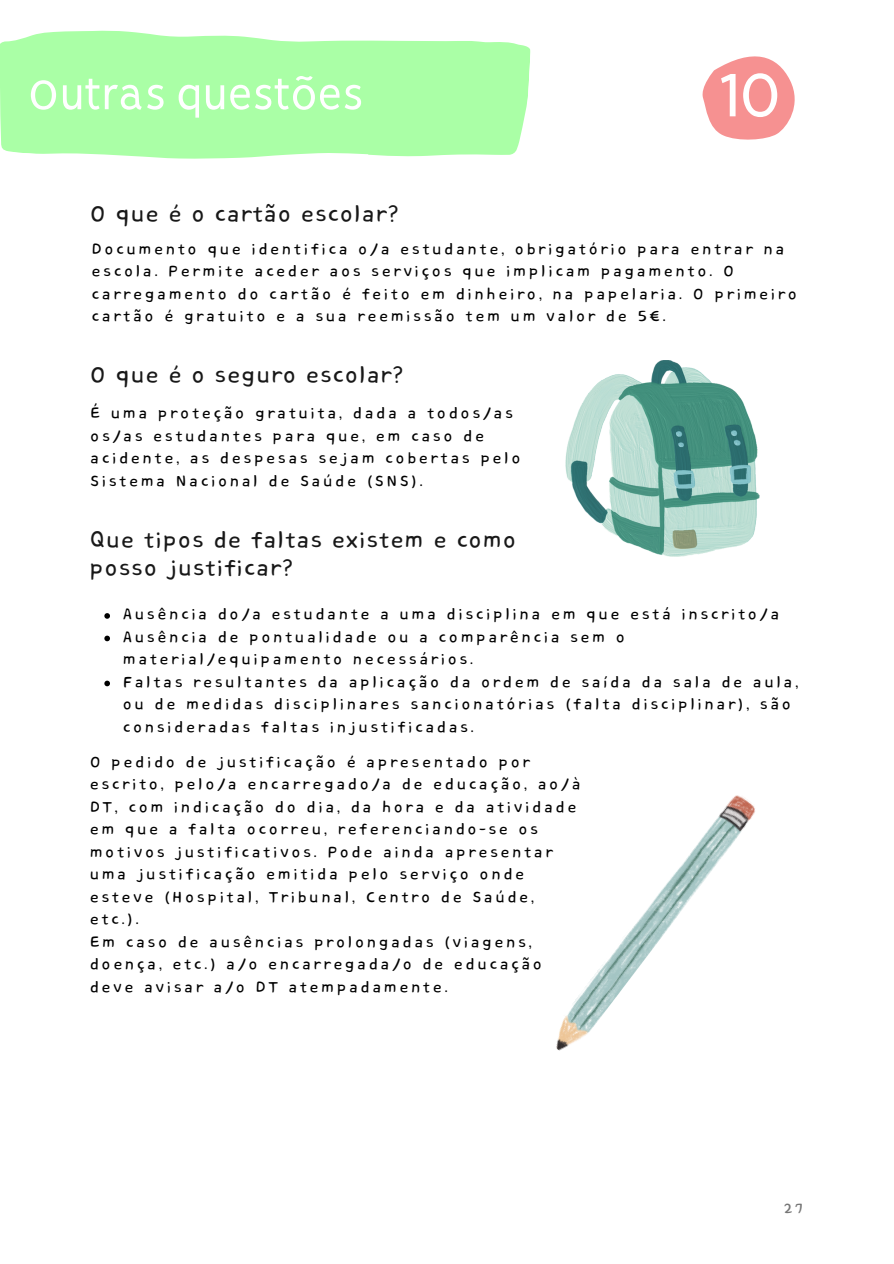
<style>
.page{position:relative;width:894px;height:1264px;background:#fff}
.page>*{position:absolute;margin:0;border:0;box-sizing:border-box;transform-origin:0 0}
.t1{font:78.45px "RTL Sondos Bold";color:#fff}
.t2{font:51.75px "RTL Sondos Regular";color:#fff}
.t3{font:28.5px/28.2px "Core Bandi Face";color:#181818}
.t4{font:19.5px/22.5px "Core Bandi Face";letter-spacing:.1em;color:#000}
.t5{font:18px "Core Bandi Face";color:#767676}
</style>
<div class="page">
<svg style="left:104px;top:613px;width:6px;height:5px"></svg>
<svg style="left:104px;top:635px;width:6px;height:6px"></svg>
<svg style="left:104px;top:680px;width:6px;height:6px"></svg>
<svg style="left:0;top:30px;width:531px;height:129px;background:#b2ffaf"></svg>
<svg style="left:702px;top:56px;width:93px;height:84px"></svg>
<img style="left:556px;top:795px;width:199px;height:256px">
<img style="left:565px;top:360px;width:193px;height:196px">
<h2 class="t2" style="left:28px;top:58px;width:337px">Outras questões</h2>
<p class="t1" style="left:716px;top:39px;width:64px">10</p>
<h2 class="t3" style="left:90px;top:201px;width:311px">O que é o cartão escolar?</h2>
<p class="t4" style="left:91px;top:238px;width:707px">Documento que identifica o/a estudante, obrigatório para entrar na escola. Permite aceder aos serviços que implicam pagamento. O carregamento do cartão é feito em dinheiro, na papelaria. O primeiro cartão é gratuito e a sua reemissão tem um valor de 5€.</p>
<p class="t3" style="left:90px;top:361px;width:316px">O que é o seguro escolar?</p>
<p class="t4" style="left:90px;top:403px;width:432px">É uma proteção gratuita, dada a todos/as os/as estudantes para que, em caso de acidente, as despesas sejam cobertas pelo Sistema Nacional de Saúde (SNS).</p>
<p class="t3" style="left:89px;top:526px;width:429px">Que tipos de faltas existem e como posso justificar?</p>
<p class="t4" style="left:123px;top:603px;width:658px">Ausência do/a estudante a uma disciplina em que está inscrito/a</p>
<h1 class="t4" style="left:123px;top:626px;width:504px">Ausência de pontualidade ou a comparência sem o material/equipamento necessários.</h1>
<p class="t4" style="left:123px;top:671px;width:677px">Faltas resultantes da aplicação da ordem de saída da sala de aula, ou de medidas disciplinares sancionatórias (falta disciplinar), são consideradas faltas injustificadas.</p>
<p class="t4" style="left:90px;top:751px;width:493px">O pedido de justificação é apresentado por escrito, pelo/a encarregado/a de educação, ao/à DT, com indicação do dia, da hora e da atividade em que a falta ocorreu, referenciando-se os motivos justificativos. Pode ainda apresentar uma justificação emitida pelo serviço onde esteve (Hospital, Tribunal, Centro de Saúde, etc.).</p>
<p class="t4" style="left:90px;top:931px;width:454px">Em caso de ausências prolongadas (viagens, doença, etc.) a/o encarregada/o de educação deve avisar a/o DT atempadamente.</p>
<p class="t5" style="left:783px;top:1199px;width:22px">27</p>
</div>
